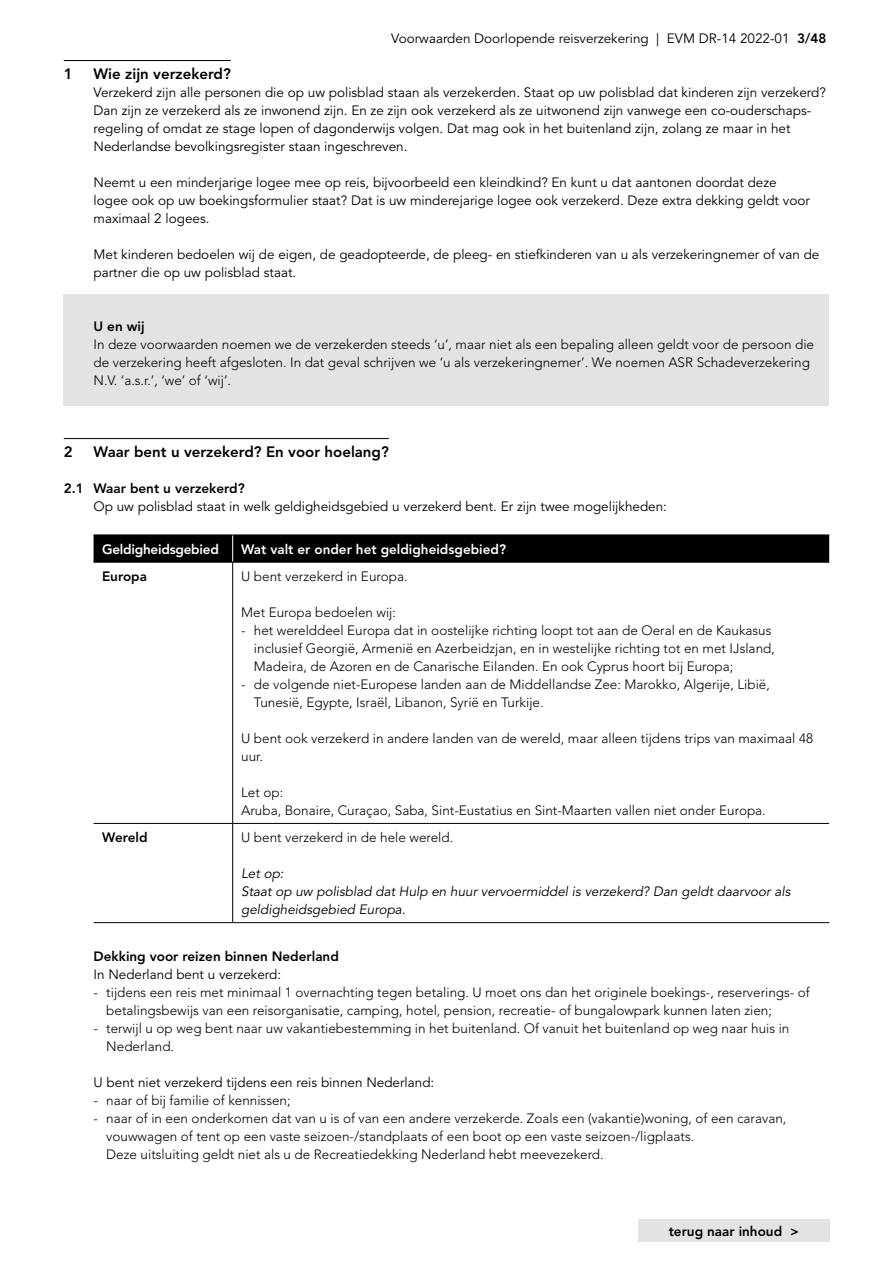
<style>
.page{position:relative;width:893px;height:1263px;background:#fff}
.page>*{position:absolute;margin:0;border:0;box-sizing:border-box;transform-origin:0 0}
.t1{font:800 15px "Avenir LT Std";color:#000}
.t2{font:300 13.5px/18px "Avenir LT Std";color:#000}
.t3{font:13.5px/18px "Avenir LT Std";color:#000}
.t4{font:italic 13.5px/18px "Avenir LT Std";color:#000}
.t5{font:800 13.5px "Avenir LT Std";color:#000}
.t6{font:800 13.5px "Avenir LT Std";color:#fff}
.s1{font-weight:800}
</style>
<div class="page">
<div style="left:638px;top:1219px;width:192px;height:23px;background:#e3e3e3"></div>
<hr style="left:64px;top:60px;width:167px;height:1px;background:#000">
<div style="left:64px;top:295px;width:765px;height:21px;background:#e3e3e3"></div>
<div style="left:64px;top:313px;width:765px;height:21px;background:#e3e3e3"></div>
<div style="left:64px;top:331px;width:765px;height:57px;background:#e3e3e3"></div>
<div style="left:64px;top:385px;width:765px;height:21px;background:#e3e3e3"></div>
<hr style="left:64px;top:438px;width:325px;height:1px;background:#000">
<div style="left:94px;top:536px;width:735px;height:26px;background:#000"></div>
<hr style="left:94px;top:535px;width:139px;height:1px;background:#000">
<hr style="left:233px;top:535px;width:596px;height:1px;background:#000">
<hr style="left:94px;top:562px;width:139px;height:1px;background:#000">
<hr style="left:232px;top:562px;width:1px;height:261px;background:#000">
<hr style="left:233px;top:562px;width:596px;height:1px;background:#000">
<hr style="left:94px;top:823px;width:139px;height:1px;background:#000">
<hr style="left:94px;top:922px;width:139px;height:1px;background:#000">
<hr style="left:232px;top:824px;width:1px;height:98px;background:#000">
<hr style="left:233px;top:823px;width:596px;height:1px;background:#000">
<hr style="left:233px;top:922px;width:596px;height:1px;background:#000">
<p class="t3" style="left:391px;top:29px;width:437px">Voorwaarden Doorlopende reisverzekering | EVM DR-14 2022-01 <span class="s1">3/48</span></p>
<p class="t1" style="left:64px;top:64px;width:10px">1</p>
<p class="t1" style="left:94px;top:64px;width:139px">Wie zijn verzekerd?</p>
<p class="t3" style="left:94px;top:83px;width:734px">Verzekerd zijn alle personen die op uw polisblad staan als verzekerden. Staat op uw polisblad dat kinderen zijn verzekerd?<br>Dan zijn ze verzekerd als ze inwonend zijn. En ze zijn ook verzekerd als ze uitwonend zijn vanwege een co-ouderschaps&shy;regeling of omdat ze stage lopen of dagonderwijs volgen. Dat mag ook in het buitenland zijn, zolang ze maar in het Nederlandse bevolkingsregister staan ingeschreven.</p>
<p class="t3" style="left:94px;top:173px;width:718px">Neemt u een minderjarige logee mee op reis, bijvoorbeeld een kleindkind? En kunt u dat aantonen doordat deze logee ook op uw boekingsformulier staat? Dat is uw minderejarige logee ook verzekerd. Deze extra dekking geldt voor maximaal 2 logees.</p>
<p class="t3" style="left:94px;top:245px;width:727px">Met kinderen bedoelen wij de eigen, de geadopteerde, de pleeg- en stiefkinderen van u als verzekeringnemer of van de partner die op uw polisblad staat.</p>
<p class="t5" style="left:94px;top:318px;width:53px">U en wij</p>
<p class="t2" style="left:94px;top:335px;width:722px">In deze voorwaarden noemen we de verzekerden steeds ‘u’, maar niet als een bepaling alleen geldt voor de persoon die de verzekering heeft afgesloten. In dat geval schrijven we ‘u als verzekeringnemer’. We noemen ASR Schadeverzekering<br>N.V. ‘a.s.r.’, ‘we’ of ‘wij’.</p>
<p class="t1" style="left:64px;top:442px;width:10px">2</p>
<p class="t1" style="left:94px;top:442px;width:297px">Waar bent u verzekerd? En voor hoelang?</p>
<p class="t5" style="left:64px;top:480px;width:183px">2.1 Waar bent u verzekerd?</p>
<p class="t3" style="left:94px;top:497px;width:575px">Op uw polisblad staat in welk geldigheidsgebied u verzekerd bent. Er zijn twee mogelijkheden:</p>
<p class="t6" style="left:102px;top:541px;width:118px">Geldigheidsgebied</p>
<p class="t6" style="left:241px;top:541px;width:266px">Wat valt er onder het geldigheidsgebied?</p>
<p class="t5" style="left:102px;top:568px;width:46px">Europa</p>
<p class="t2" style="left:241px;top:567px;width:168px">U bent verzekerd in Europa.</p>
<p class="t2" style="left:241px;top:603px;width:156px">Met Europa bedoelen wij:</p>
<p class="t2" style="left:254px;top:621px;width:522px;text-indent:-13px">- het werelddeel Europa dat in oostelijke richting loopt tot aan de Oeral en de Kaukasus inclusief Georgië, Armenië en Azerbeidzjan, en in westelijke richting tot en met IJsland,<br>Madeira, de Azoren en de Canarische Eilanden. En ook Cyprus hoort bij Europa;</p>
<p class="t2" style="left:254px;top:675px;width:517px;text-indent:-13px">- de volgende niet-Europese landen aan de Middellandse Zee: Marokko, Algerije, Libië,<br>Tunesië, Egypte, Israël, Libanon, Syrië en Turkije.</p>
<p class="t2" style="left:241px;top:729px;width:573px">U bent ook verzekerd in andere landen van de wereld, maar alleen tijdens trips van maximaal 48 uur.</p>
<p class="t2" style="left:241px;top:783px;width:526px">Let op:<br>Aruba, Bonaire, Curaçao, Saba, Sint-Eustatius en Sint-Maarten vallen niet onder Europa.</p>
<p class="t5" style="left:102px;top:829px;width:47px">Wereld</p>
<p class="t2" style="left:241px;top:828px;width:214px">U bent verzekerd in de hele wereld.</p>
<p class="t4" style="left:241px;top:865px;width:551px">Let op:<br>Staat op uw polisblad dat Hulp en huur vervoermiddel is verzekerd? Dan geldt daarvoor als geldigheidsgebied Europa.</p>
<p class="t5" style="left:94px;top:948px;width:247px">Dekking voor reizen binnen Nederland</p>
<p class="t3" style="left:94px;top:965px;width:189px">In Nederland bent u verzekerd:</p>
<p class="t2" style="left:106px;top:983px;width:705px;text-indent:-13px">- tijdens een reis met minimaal 1 overnachting tegen betaling. U moet ons dan het originele boekings-, reserverings- of betalingsbewijs van een reisorganisatie, camping, hotel, pension, recreatie- of bungalowpark kunnen laten zien;</p>
<p class="t2" style="left:106px;top:1019px;width:685px;text-indent:-13px">- terwijl u op weg bent naar uw vakantiebestemming in het buitenland. Of vanuit het buitenland op weg naar huis in<br>Nederland.</p>
<p class="t3" style="left:94px;top:1073px;width:342px">U bent niet verzekerd tijdens een reis binnen Nederland:</p>
<p class="t2" style="left:94px;top:1091px;width:199px">- naar of bij familie of kennissen;</p>
<p class="t2" style="left:106px;top:1109px;width:682px;text-indent:-13px">- naar of in een onderkomen dat van u is of van een andere verzekerde. Zoals een (vakantie)woning, of een caravan, vouwwagen of tent op een vaste seizoen-/standplaats of een boot op een vaste seizoen-/ligplaats.<br>Deze uitsluiting geldt niet als u de Recreatiedekking Nederland hebt meevezekerd.</p>
<p class="t5" style="left:669px;top:1223px;width:132px">terug naar inhoud &gt;</p>
</div>
